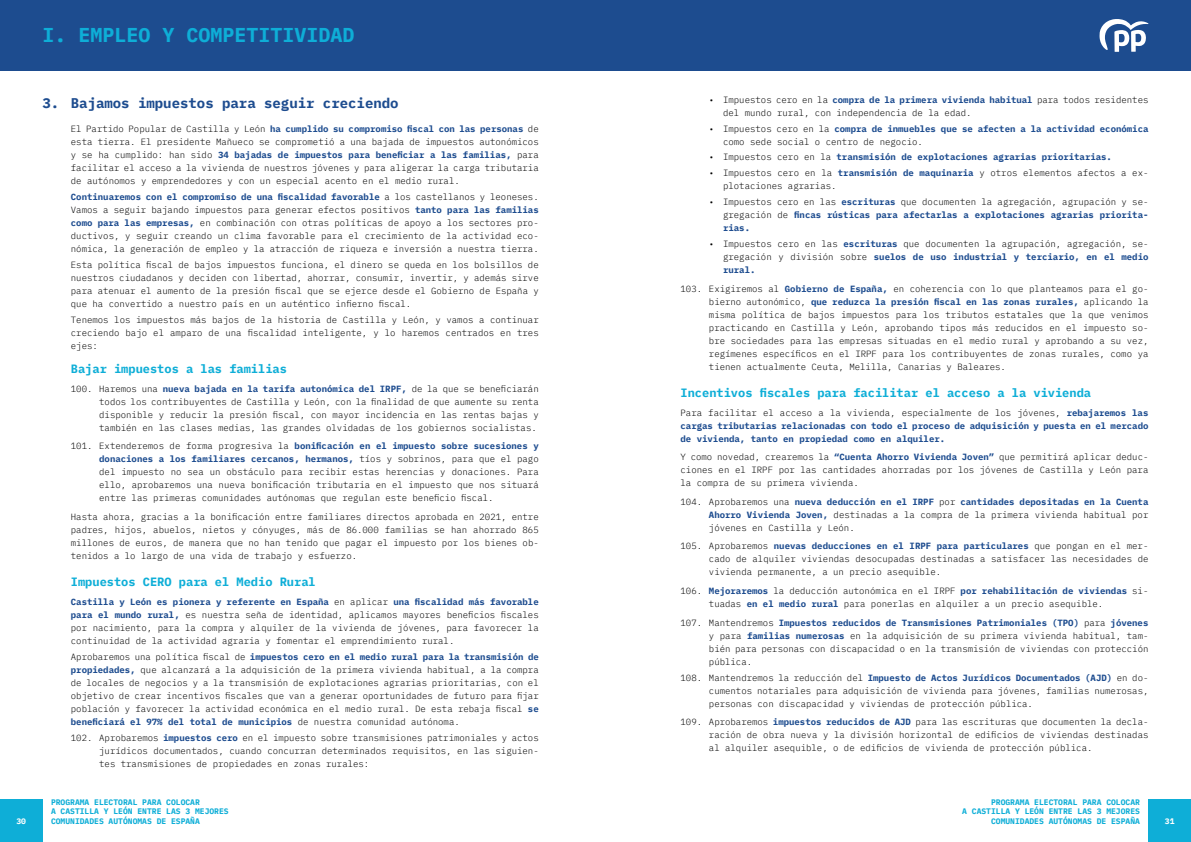
<style>
.page{position:relative;width:1191px;height:842px;background:#fff}
.page>*{position:absolute;margin:0;border:0;box-sizing:border-box;transform-origin:0 0}
.t1{font:700 20px "IBM Plex Mono";color:#0eaed7}
.t2{font:700 14px "IBM Plex Mono";color:#1d4c8f}
.t3{font:700 12px "IBM Plex Mono";color:#0eaed7}
.t4{font:300 9px/13px "IBM Plex Mono";color:#000;text-align:justify}
.t5{font:700 9px/13px "IBM Plex Mono";color:#1d4c8f;text-align:justify}
.t6{font:700 8px/9.6px "IBM Plex Mono";color:#0eaed7}
.t7{font:700 8px "IBM Plex Mono";color:#fff}
.s1{font-weight:700;color:#1d4c8f}
.s2{font-weight:300;color:#000}
</style>
<div class="page">
<div style="left:0;top:0;width:1191px;height:71px;background:#1d4c8f"></div>
<svg style="left:1099px;top:19px;width:49px;height:33px"></svg>
<div style="left:0;top:799px;width:43px;height:43px;background:#0eaed7"></div>
<div style="left:1148px;top:799px;width:43px;height:43px;background:#0eaed7"></div>
<h1 class="t1" style="left:43px;top:19px;width:314px">I. EMPLEO Y COMPETITIVIDAD</h1>
<h2 class="t2" style="left:43px;top:92px;width:357px">3. Bajamos impuestos para seguir creciendo</h2>
<p class="t4" style="left:71px;top:122px;width:469px">El Partido Popular de Castilla y León <span class="s1">ha cumplido su compromiso fiscal con las personas</span> de esta tierra. El presidente Mañueco se comprometió a una bajada de impuestos autonómicos y se ha cumplido: han sido <span class="s1">34 bajadas de impuestos para beneficiar a las familias,</span> para facilitar el acceso a la vivienda de nuestros jóvenes y para aligerar la carga tributaria de autónomos y emprendedores y con un especial acento en el medio rural.</p>
<p class="t4" style="left:71px;top:190px;width:469px"><span class="s1">Continuaremos con el compromiso de una fiscalidad favorable</span> a los castellanos y leoneses.<br>Vamos a seguir bajando impuestos para generar efectos positivos <span class="s1">tanto para las familias como para las empresas,</span> en combinación con otras políticas de apoyo a los sectores pro&shy;ductivos, y seguir creando un clima favorable para el crecimiento de la actividad eco&shy;nómica, la generación de empleo y la atracción de riqueza e inversión a nuestra tierra.</p>
<p class="t4" style="left:71px;top:258px;width:469px">Esta política fiscal de bajos impuestos funciona, el dinero se queda en los bolsillos de nuestros ciudadanos y deciden con libertad, ahorrar, consumir, invertir, y además sirve para atenuar el aumento de la presión fiscal que se ejerce desde el Gobierno de España y que ha convertido a nuestro país en un auténtico infierno fiscal.</p>
<p class="t4" style="left:71px;top:313px;width:469px">Tenemos los impuestos más bajos de la historia de Castilla y León, y vamos a continuar creciendo bajo el amparo de una fiscalidad inteligente, y lo haremos centrados en tres ejes:</p>
<h3 class="t3" style="left:71px;top:359px;width:218px">Bajar impuestos a las familias</h3>
<p class="t4" style="left:99px;top:382px;width:441px;text-indent:-28px">100. Haremos una <span class="s1">nueva bajada en la tarifa autonómica del IRPF,</span> de la que se beneficiarán todos los contribuyentes de Castilla y León, con la finalidad de que aumente su renta disponible y reducir la presión fiscal, con mayor incidencia en las rentas bajas y también en las clases medias, las grandes olvidadas de los gobiernos socialistas.</p>
<p class="t4" style="left:99px;top:439px;width:441px;text-indent:-28px">101. Extenderemos de forma progresiva la <span class="s1">bonificación en el impuesto sobre sucesiones y donaciones a los familiares cercanos, hermanos,</span> tíos y sobrinos, para que el pago del impuesto no sea un obstáculo para recibir estas herencias y donaciones. Para ello, aprobaremos una nueva bonificación tributaria en el impuesto que nos situará entre las primeras comunidades autónomas que regulan este beneficio fiscal.</p>
<p class="t4" style="left:71px;top:510px;width:469px">Hasta ahora, gracias a la bonificación entre familiares directos aprobada en 2021, entre padres, hijos, abuelos, nietos y cónyuges, más de 86.000 familias se han ahorrado 865 millones de euros, de manera que no han tenido que pagar el impuesto por los bienes ob&shy;tenidos a lo largo de una vida de trabajo y esfuerzo.</p>
<h3 class="t3" style="left:71px;top:572px;width:246px">Impuestos CERO para el Medio Rural</h3>
<p class="t4" style="left:71px;top:595px;width:469px"><span class="s1">Castilla y León es pionera y referente en España</span> en aplicar <span class="s1">una fiscalidad más favorable para el mundo rural,</span> es nuestra seña de identidad, aplicamos mayores beneficios fiscales por nacimiento, para la compra y alquiler de la vivienda de jóvenes, para favorecer la continuidad de la actividad agraria y fomentar el emprendimiento rural.</p>
<p class="t4" style="left:71px;top:650px;width:469px">Aprobaremos una política fiscal de <span class="s1">impuestos cero en el medio rural para la transmisión de propiedades,</span> que alcanzará a la adquisición de la primera vivienda habitual, a la compra de locales de negocios y a la transmisión de explotaciones agrarias prioritarias, con el objetivo de crear incentivos fiscales que van a generar oportunidades de futuro para fijar población y favorecer la actividad económica en el medio rural. De esta rebaja fiscal <span class="s1">se beneficiará el 97% del total de municipios</span> de nuestra comunidad autónoma.</p>
<p class="t4" style="left:99px;top:731px;width:441px;text-indent:-28px">102. Aprobaremos <span class="s1">impuestos cero</span> en el impuesto sobre transmisiones patrimoniales y actos jurídicos documentados, cuando concurran determinados requisitos, en las siguien&shy;tes transmisiones de propiedades en zonas rurales:</p>
<p class="t4" style="left:723px;top:93px;width:427px;text-indent:-14px">• Impuestos cero en la <span class="s1">compra de la primera vivienda habitual</span> para todos residentes del mundo rural, con independencia de la edad.</p>
<p class="t5" style="left:723px;top:121px;width:427px;text-indent:-14px"><span class="s2">• Impuestos cero en la</span> compra de inmuebles que se afecten a la actividad económica <span class="s2">como sede social o centro de negocio.</span></p>
<p class="t5" style="left:709px;top:150px;width:404px"><span class="s2">• Impuestos cero en la</span> transmisión de explotaciones agrarias prioritarias.</p>
<p class="t4" style="left:723px;top:166px;width:427px;text-indent:-14px">• Impuestos cero en la <span class="s1">transmisión de maquinaria</span> y otros elementos afectos a ex&shy;plotaciones agrarias.</p>
<p class="t5" style="left:723px;top:195px;width:427px;text-indent:-14px"><span class="s2">• Impuestos cero en las</span> escrituras <span class="s2">que documenten la agregación, agrupación y se&shy;gregación de</span> fincas rústicas para afectarlas a explotaciones agrarias priorita&shy;rias.</p>
<p class="t4" style="left:723px;top:237px;width:427px;text-indent:-14px">• Impuestos cero en las <span class="s1">escrituras</span> que documenten la agrupación, agregación, se&shy;gregación y división sobre <span class="s1">suelos de uso industrial y terciario, en el medio rural.</span></p>
<p class="t4" style="left:709px;top:282px;width:441px;text-indent:-28px">103. Exigiremos al <span class="s1">Gobierno de España,</span> en coherencia con lo que planteamos para el go&shy;bierno autonómico, <span class="s1">que reduzca la presión fiscal en las zonas rurales,</span> aplicando la misma política de bajos impuestos para los tributos estatales que la que venimos practicando en Castilla y León, aprobando tipos más reducidos en el impuesto so&shy;bre sociedades para las empresas situadas en el medio rural y aprobando a su vez, regímenes específicos en el IRPF para los contribuyentes de zonas rurales, como ya tienen actualmente Ceuta, Melilla, Canarias y Baleares.</p>
<h3 class="t3" style="left:680px;top:383px;width:412px">Incentivos fiscales para facilitar el acceso a la vivienda</h3>
<p class="t5" style="left:680px;top:405px;width:469px"><span class="s2">Para facilitar el acceso a la vivienda, especialmente de los jóvenes,</span> rebajaremos las cargas tributarias relacionadas con todo el proceso de adquisición y puesta en el mercado de vivienda, tanto en propiedad como en alquiler.</p>
<p class="t4" style="left:680px;top:450px;width:469px">Y como novedad, crearemos la <span class="s1">“Cuenta Ahorro Vivienda Joven”</span> que permitirá aplicar deduc&shy;ciones en el IRPF por las cantidades ahorradas por los jóvenes de Castilla y León para la compra de su primera vivienda.</p>
<p class="t4" style="left:709px;top:495px;width:441px;text-indent:-28px">104. Aprobaremos una <span class="s1">nueva deducción en el IRPF</span> por <span class="s1">cantidades depositadas en la Cuenta Ahorro Vivienda Joven,</span> destinadas a la compra de la primera vivienda habitual por jóvenes en Castilla y León.</p>
<p class="t4" style="left:709px;top:540px;width:441px;text-indent:-28px">105. Aprobaremos <span class="s1">nuevas deducciones en el IRPF para particulares</span> que pongan en el mer&shy;cado de alquiler viviendas desocupadas destinadas a satisfacer las necesidades de vivienda permanente, a un precio asequible.</p>
<p class="t4" style="left:709px;top:584px;width:441px;text-indent:-28px">106. <span class="s1">Mejoraremos</span> la deducción autonómica en el IRPF <span class="s1">por rehabilitación de viviendas</span> si&shy;tuadas <span class="s1">en el medio rural</span> para ponerlas en alquiler a un precio asequible.</p>
<p class="t4" style="left:709px;top:616px;width:441px;text-indent:-28px">107. Mantendremos <span class="s1">Impuestos reducidos de Transmisiones Patrimoniales (TPO)</span> para <span class="s1">jóvenes </span>y para <span class="s1">familias numerosas</span> en la adquisición de su primera vivienda habitual, tam&shy;bién para personas con discapacidad o en la transmisión de viviendas con protección pública.</p>
<p class="t4" style="left:709px;top:671px;width:441px;text-indent:-28px">108. Mantendremos la reducción del <span class="s1">Impuesto de Actos Jurídicos Documentados (AJD)</span> en do&shy;cumentos notariales para adquisición de vivienda para jóvenes, familias numerosas, personas con discapacidad y viviendas de protección pública.</p>
<p class="t4" style="left:709px;top:715px;width:441px;text-indent:-28px">109. Aprobaremos <span class="s1">impuestos reducidos de AJD</span> para las escrituras que documenten la decla&shy;ración de obra nueva y la división horizontal de edificios de viviendas destinadas al alquiler asequible, o de edificios de vivienda de protección pública.</p>
<p class="t6" style="left:51px;top:797px;width:179px">PROGRAMA ELECTORAL PARA COLOCAR<br>A CASTILLA Y LEÓN ENTRE LAS 3 MEJORES<br>COMUNIDADES AUTÓNOMAS DE ESPAÑA</p>
<p class="t6" style="left:962px;top:797px;width:179px;text-align:right">PROGRAMA ELECTORAL PARA COLOCAR<br>A CASTILLA Y LEÓN ENTRE LAS 3 MEJORES</p>
<p class="t7" style="left:16px;top:814px;width:11px">30</p>
<p class="t6" style="left:991px;top:816px;width:150px">COMUNIDADES AUTÓNOMAS DE ESPAÑA</p>
<p class="t7" style="left:1164px;top:814px;width:11px">31</p>
</div>
